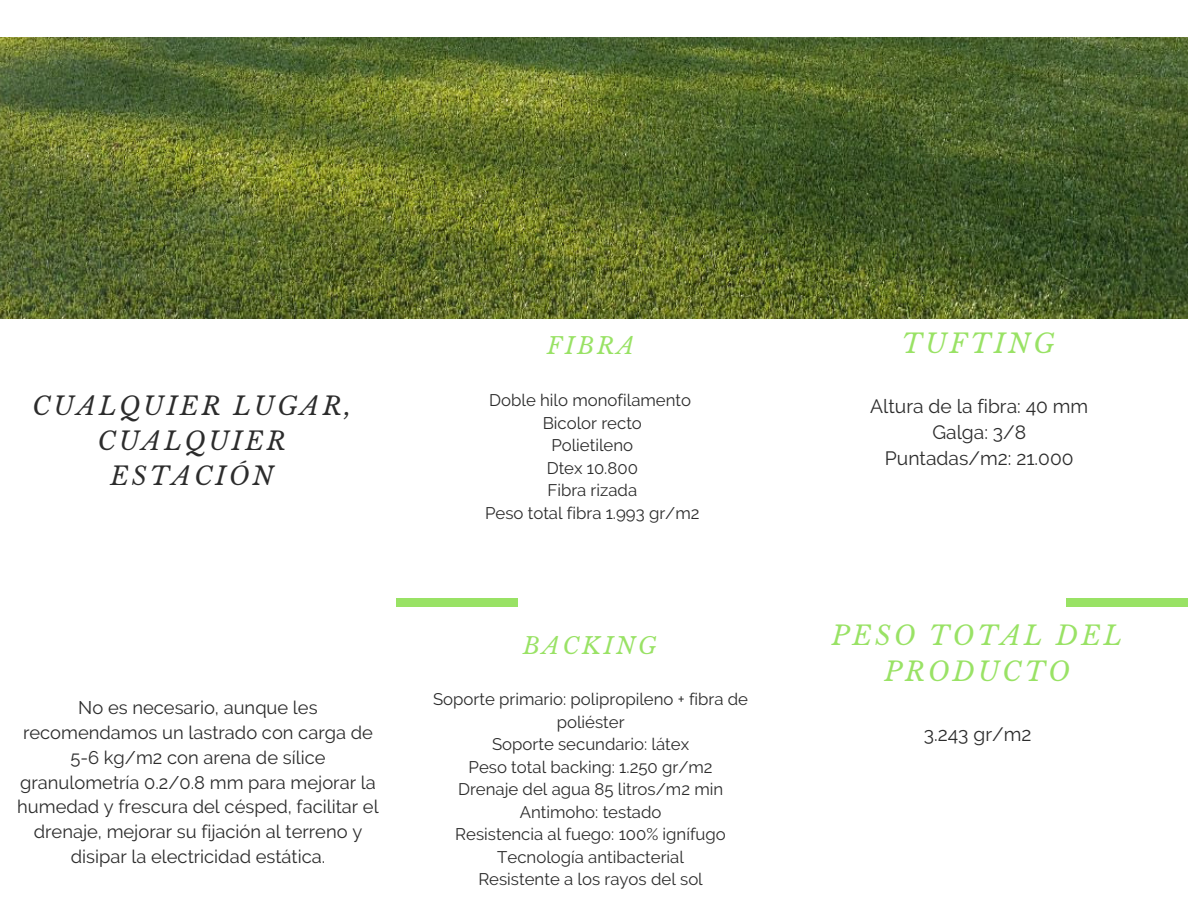
<style>
.page{position:relative;width:1188px;height:918px;background:#fff}
.page>*{position:absolute;margin:0;border:0;box-sizing:border-box;transform-origin:0 0}
.t1{font:italic 26.25px/36px "Libre Baskerville";letter-spacing:.12em;color:#99e265;text-align:center}
.t2{font:italic 25.05px/34.8px "Libre Baskerville";letter-spacing:.12em;color:#2c2c2c;text-align:center}
.t3{font:italic 22.8px "Libre Baskerville";letter-spacing:.12em;color:#99e265}
.t4{font:19.2px/25.8px "Raleway";color:#2c2c2c;text-align:center}
.t5{font:18.3px/24.8px "Raleway";color:#2c2c2c;text-align:center}
.t6{font:16.8px/22.5px "Raleway";color:#2c2c2c;text-align:center}
</style>
<div class="page">
<img style="left:0;top:37px;width:1188px;height:281px">
<div style="left:1067px;top:598px;width:121px;height:8px;background:#99e265"></div>
<div style="left:396px;top:598px;width:121px;height:8px;background:#99e265"></div>
<h2 class="t2" style="left:33px;top:389px;width:320px">CUALQUIER LUGAR,<br>CUALQUIER<br>ESTACIÓN</h2>
<p class="t5" style="left:17px;top:696px;width:363px">No es necesario, aunque les recomendamos un lastrado con carga de 5-6 kg/m2 con arena de sílice granulometría 0.2/0.8 mm para mejorar la humedad y frescura del césped, facilitar el drenaje, mejorar su fijación al terreno y disipar la electricidad estática.</p>
<h3 class="t3" style="left:547px;top:332px;width:89px">FIBRA</h3>
<p class="t6" style="left:485px;top:389px;width:216px">Doble hilo monofilamento<br>Bicolor recto<br>Polietileno<br>Dtex 10.800<br>Fibra rizada<br>Peso total fibra 1.993 gr/m2</p>
<h3 class="t3" style="left:523px;top:632px;width:135px">BACKING</h3>
<p class="t6" style="left:433px;top:688px;width:317px">Soporte primario: polipropileno + fibra de poliéster<br>Soporte secundario: látex<br>Peso total backing: 1.250 gr/m2<br>Drenaje del agua 85 litros/m2 min<br>Antimoho: testado<br>Resistencia al fuego: 100% ignífugo<br>Tecnología antibacterial<br>Resistente a los rayos del sol</p>
<h1 class="t1" style="left:902px;top:326px;width:154px">TUFTING</h1>
<p class="t4" style="left:870px;top:393px;width:220px">Altura de la fibra: 40 mm<br>Galga: 3/8<br>Puntadas/m2: 21.000</p>
<h1 class="t1" style="left:832px;top:617px;width:292px">PESO TOTAL DEL<br>PRODUCTO</h1>
<p class="t4" style="left:924px;top:722px;width:109px">3.243 gr/m2</p>
</div>
